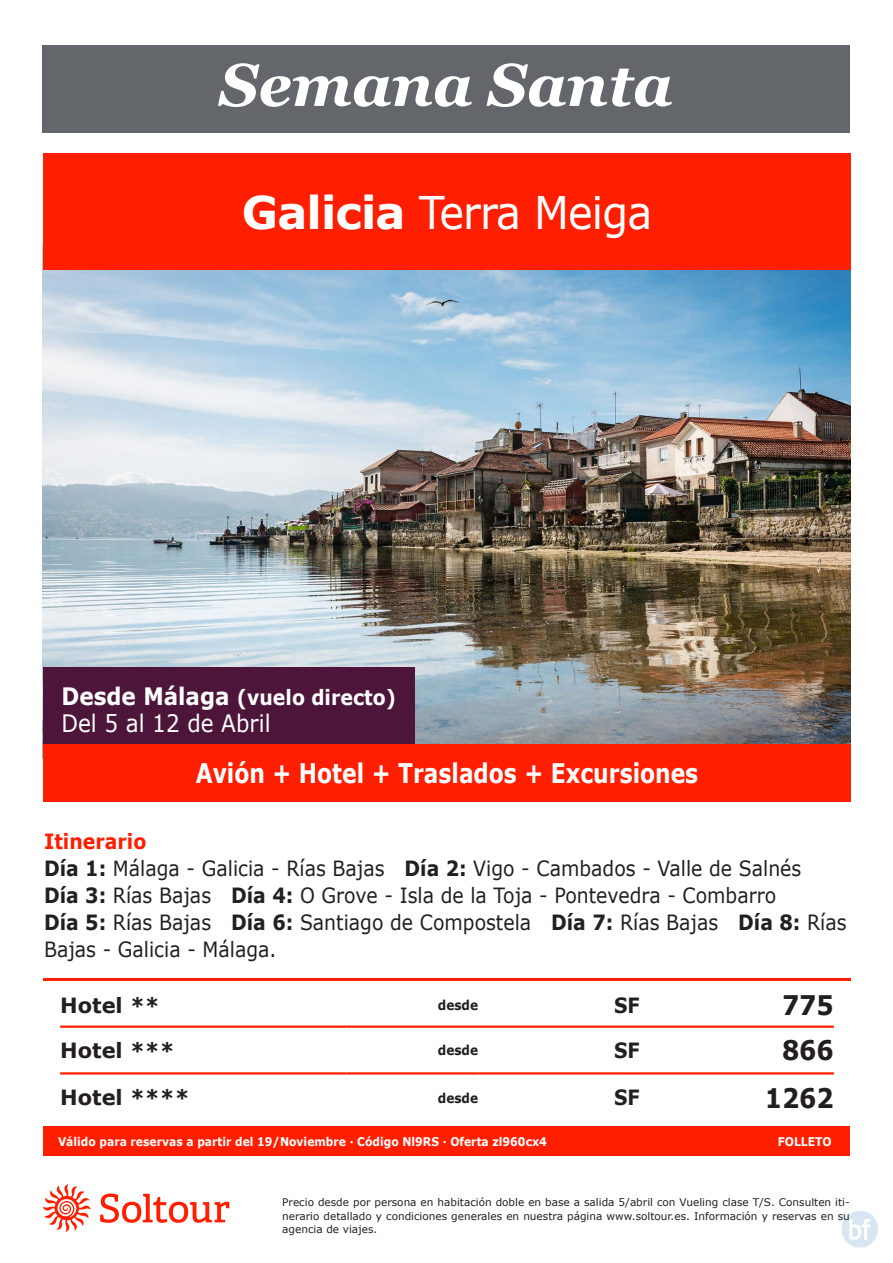
<style>
.page{position:relative;width:893px;height:1263px;background:#fff}
.page>*{position:absolute;margin:0;border:0;box-sizing:border-box;transform-origin:0 0}
.t1{font:italic 700 60px "Georgia";color:#fff}
.t2{font:45px "Verdana";letter-spacing:-.02em;color:#fff;scale:.92 1}
.t3{font:700 27px "Verdana";color:#fff;scale:.81 1}
.t4{font:700 27px "Verdana";color:#231f20;scale:.9 1}
.t5{font:24px "Verdana";color:#fff;scale:.9 1}
.t6{font:21px/27px "Verdana";color:#231f20;scale:.9 1}
.t7{font:700 21px "Verdana";color:#fff;scale:.9 1}
.t8{font:700 21px "Verdana";color:#231f20}
.t9{font:700 21px "Verdana";color:#231f20;scale:.9 1}
.t10{font:700 13.5px "Verdana";color:#231f20;scale:.9 1}
.t11{font:700 12px "Verdana";color:#fff;scale:.9 1}
.t12{font:10.5px/13.5px "Verdana";color:#231f20;text-align:justify}
.s1{font-weight:700}
.s2{font-size:24px}
.s3{font-weight:700;color:#ff1e00}
</style>
<div class="page">
<svg style="left:100px;top:1193px;width:129px;height:30px"></svg>
<svg style="left:43px;top:1184px;width:48px;height:48px"></svg>
<div style="left:43px;top:1127px;width:807px;height:29px;background:#ff1e00"></div>
<div style="left:42px;top:45px;width:808px;height:88px;background:#63666a"></div>
<hr style="left:43px;top:978px;width:808px;height:3px;background:#ff1e00">
<img style="left:43px;top:270px;width:808px;height:474px">
<div style="left:43px;top:153px;width:808px;height:117px;background:#ff1e00"></div>
<div style="left:43px;top:744px;width:808px;height:58px;background:#ff1e00"></div>
<div style="left:43px;top:668px;width:372px;height:76px;background:#4d1539"></div>
<hr style="left:60px;top:1025px;width:286px;height:3px;background:#ff1e00">
<hr style="left:346px;top:1025px;width:132px;height:3px;background:#ff1e00">
<hr style="left:478px;top:1025px;width:162px;height:3px;background:#ff1e00">
<hr style="left:640px;top:1025px;width:194px;height:3px;background:#ff1e00">
<hr style="left:60px;top:1072px;width:286px;height:2px;background:#ff1e00">
<hr style="left:346px;top:1072px;width:132px;height:2px;background:#ff1e00">
<hr style="left:478px;top:1072px;width:162px;height:2px;background:#ff1e00">
<hr style="left:640px;top:1072px;width:194px;height:2px;background:#ff1e00">
<img style="left:841px;top:1211px;width:37px;height:37px">
<h1 class="t1" style="left:219px;top:46px;width:455px">Semana Santa</h1>
<h2 class="t2" style="left:242px;top:181px;width:448px"><span class="s1">Galicia</span> Terra Meiga</h2>
<p class="t7" style="left:61px;top:684px;width:373px"><span class="s2">Desde Málaga</span> (vuelo directo)</p>
<p class="t5" style="left:61px;top:707px;width:234px">Del 5 al 12 de Abril</p>
<p class="t3" style="left:196px;top:756px;width:622px">Avión + Hotel + Traslados + Excursiones</p>
<p class="t6" style="left:44px;top:828px;width:893px"><span class="s3">Itinerario<br></span><span class="s1">Día 1:</span> Málaga - Galicia - Rías Bajas <span class="s1">Día 2:</span> Vigo - Cambados - Valle de Salnés<br><span class="s1">Día 3:</span> Rías Bajas <span class="s1">Día 4:</span> O Grove - Isla de la Toja - Pontevedra - Combarro<br><span class="s1">Día 5:</span> Rías Bajas <span class="s1">Día 6:</span> Santiago de Compostela <span class="s1">Día 7:</span> Rías Bajas <span class="s1">Día 8:</span> Rías Bajas - Galicia - Málaga.</p>
<p class="t8" style="left:60px;top:992px;width:101px">Hotel **</p>
<p class="t10" style="left:438px;top:996px;width:46px">desde</p>
<p class="t9" style="left:614px;top:992px;width:30px">SF</p>
<p class="t4" style="left:782px;top:988px;width:59px">775</p>
<p class="t8" style="left:60px;top:1037px;width:116px">Hotel ***</p>
<p class="t10" style="left:438px;top:1042px;width:46px">desde</p>
<p class="t9" style="left:614px;top:1037px;width:30px">SF</p>
<p class="t4" style="left:782px;top:1033px;width:59px">866</p>
<p class="t8" style="left:60px;top:1084px;width:131px">Hotel ****</p>
<p class="t10" style="left:438px;top:1089px;width:46px">desde</p>
<p class="t9" style="left:614px;top:1084px;width:30px">SF</p>
<p class="t4" style="left:765px;top:1081px;width:78px">1262</p>
<p class="t11" style="left:58px;top:1134px;width:545px">Válido para reservas a partir del 19/Noviembre · Código Nl9RS · Oferta zl960cx4</p>
<p class="t11" style="left:778px;top:1134px;width:61px">FOLLETO</p>
<p class="t12" style="left:282px;top:1196px;width:569px">Precio desde por persona en habitación doble en base a salida 5/abril con Vueling clase T/S. Consulten iti&shy;nerario detallado y condiciones generales en nuestra página www.soltour.es. Información y reservas en su agencia de viajes.</p>
</div>
